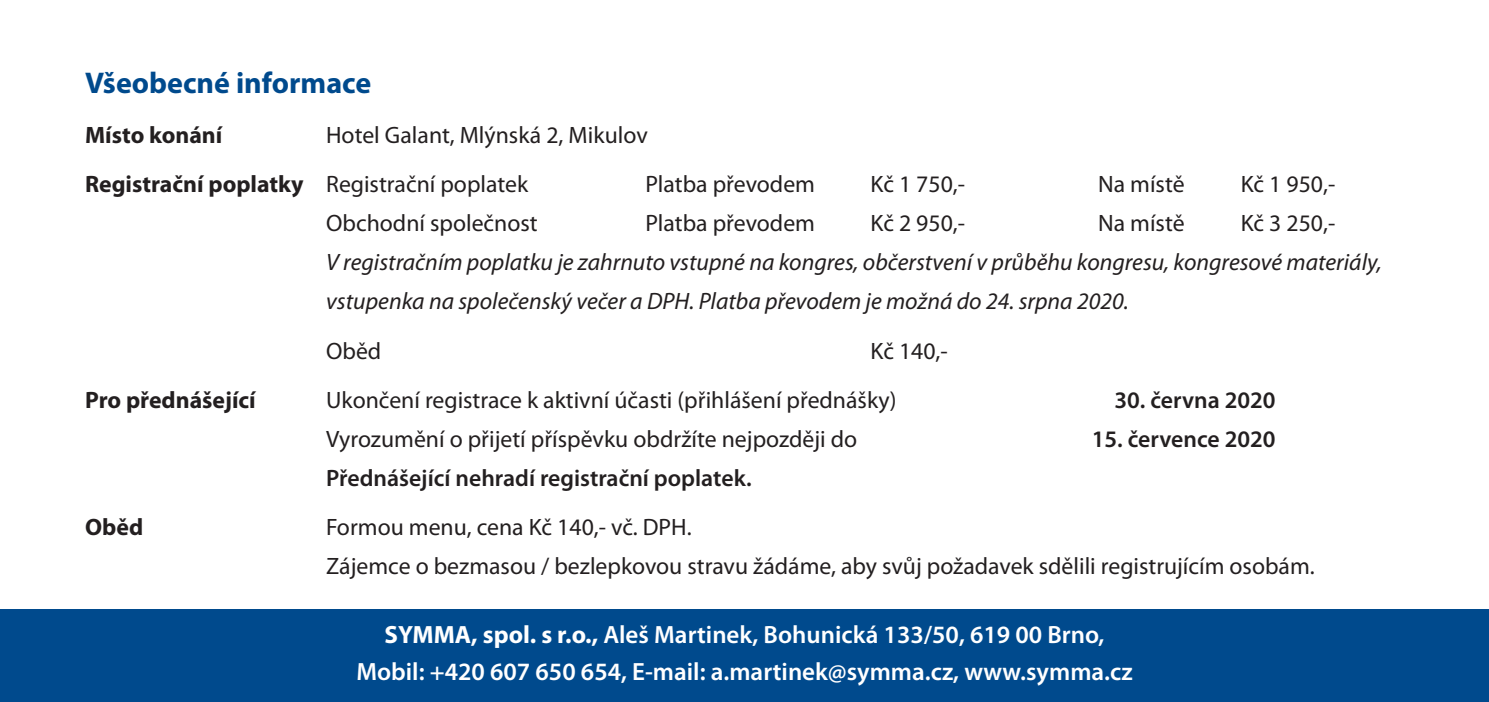
<style>
.page{position:relative;width:1489px;height:702px;background:#fff}
.page>*{position:absolute;margin:0;border:0;box-sizing:border-box;transform-origin:0 0}
.t1{font:700 30px "Myriad Pro";color:#004a8d}
.t2{font:600 25px/37px "Myriad Pro";color:#fff;text-align:center}
.t3{font:23.75px/49.5px "Myriad Pro";color:#231f20}
.t4{font:italic 23.75px/38.8px "Myriad Pro";color:#231f20}
.t5{font:600 23.75px "Myriad Pro";color:#231f20}
.t6{font:700 23.75px "Myriad Pro";color:#231f20}
.s1{font-weight:700}
</style>
<div class="page">
<div style="left:0;top:609px;width:1488px;height:93px;background:#004a8d"></div>
<p class="t1" style="left:85px;top:64px;width:288px">Všeobecné informace</p>
<p class="t6" style="left:85px;top:119px;width:139px">Místo konání</p>
<p class="t3" style="left:85px;top:110px;width:564px;text-indent:241px">Hotel Galant, Mlýnská 2, Mikulov<br><span class="s1">Registrační poplatky</span> Registrační poplatek</p>
<p class="t3" style="left:645px;top:159px;width:171px">Platba převodem</p>
<p class="t3" style="left:870px;top:159px;width:96px">Kč 1 750,-</p>
<p class="t3" style="left:1098px;top:159px;width:88px">Na místě</p>
<p class="t3" style="left:1240px;top:159px;width:96px">Kč 1 950,-</p>
<p class="t3" style="left:326px;top:198px;width:213px">Obchodní společnost</p>
<p class="t3" style="left:645px;top:198px;width:171px">Platba převodem</p>
<p class="t3" style="left:870px;top:198px;width:96px">Kč 2 950,-</p>
<p class="t3" style="left:1098px;top:198px;width:88px">Na místě</p>
<p class="t3" style="left:1240px;top:198px;width:96px">Kč 3 250,-</p>
<p class="t4" style="left:326px;top:242px;width:1056px">V registračním poplatku je zahrnuto vstupné na kongres, občerstvení v průběhu kongresu, kongresové materiály, vstupenka na společenský večer a DPH. Platba převodem je možná do 24. srpna 2020.</p>
<p class="t3" style="left:326px;top:325px;width:57px">Oběd</p>
<p class="t3" style="left:870px;top:325px;width:79px">Kč 140,-</p>
<p class="t6" style="left:85px;top:384px;width:172px">Pro přednášející</p>
<p class="t3" style="left:326px;top:375px;width:571px">Ukončení registrace k aktivní účasti (přihlášení přednášky)</p>
<p class="t5" style="left:1114px;top:385px;width:163px">30. června 2020</p>
<p class="t3" style="left:326px;top:414px;width:532px">Vyrozumění o přijetí příspěvku obdržíte nejpozději do</p>
<p class="t5" style="left:1091px;top:424px;width:185px">15. července 2020</p>
<p class="t5" style="left:326px;top:463px;width:427px">Přednášející nehradí registrační poplatek.</p>
<p class="t6" style="left:85px;top:512px;width:60px">Oběd</p>
<p class="t3" style="left:326px;top:507px;width:990px;line-height:38.8px">Formou menu, cena Kč 140,- vč. DPH.<br>Zájemce o bezmasou / bezlepkovou stravu žádáme, aby svůj požadavek sdělili registrujícím osobám.</p>
<p class="t2" style="left:356px;top:615px;width:777px"><span class="s1">SYMMA, spol. s r.o.,</span> Aleš Martinek, Bohunická 133/50, 619 00 Brno,<br>Mobil: +420 607 650 654, E-mail: a.martinek@symma.cz, www.symma.cz</p>
</div>
